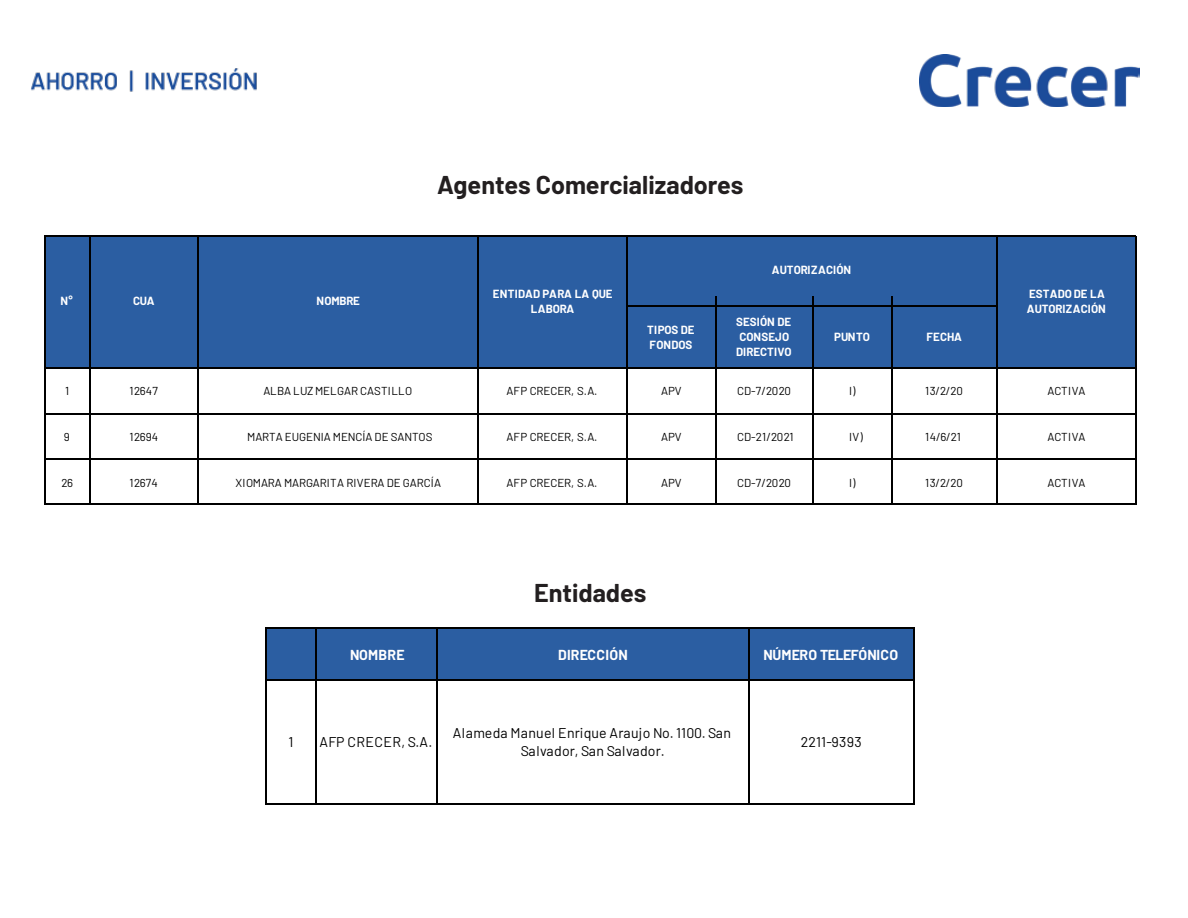
<style>
.page{position:relative;width:1188px;height:918px;background:#fff}
.page>*{position:absolute;margin:0;border:0;box-sizing:border-box;transform-origin:0 0}
.t1{font:700 25.2px "Barlow";color:#231f20}
.t2{font:14.1px/18px "Barlow";letter-spacing:.015em;color:#000;text-align:center}
.t3{font:700 14.1px "Barlow";letter-spacing:-.02em;color:#fff}
.t4{font:700 14.1px "Barlow";letter-spacing:.01em;color:#fff}
.t5{font:11.55px "Barlow";letter-spacing:-.005em;color:#000}
.t6{font:700 11.55px/15px "Barlow";letter-spacing:.005em;color:#fff}
</style>
<div class="page">
<img style="left:31px;top:68px;width:226px;height:24px">
<img style="left:920px;top:54px;width:220px;height:52px">
<div style="left:44px;top:235px;width:584px;height:134px;background:#2b5ea2"></div>
<div style="left:627px;top:235px;width:371px;height:134px;background:#2b5ea2"></div>
<div style="left:997px;top:235px;width:139px;height:134px;background:#2b5ea2"></div>
<hr style="left:44px;top:235px;width:1px;height:270px;background:#000">
<hr style="left:89px;top:236px;width:1px;height:269px;background:#000">
<hr style="left:198px;top:236px;width:1px;height:269px;background:#000">
<hr style="left:478px;top:236px;width:1px;height:268px;background:#000">
<hr style="left:627px;top:236px;width:1px;height:269px;background:#000">
<hr style="left:997px;top:236px;width:1px;height:269px;background:#000">
<hr style="left:1135px;top:236px;width:1px;height:269px;background:#000">
<hr style="left:715px;top:296px;width:2px;height:209px;background:#000">
<hr style="left:812px;top:296px;width:1px;height:209px;background:#000">
<hr style="left:892px;top:296px;width:1px;height:209px;background:#000">
<hr style="left:45px;top:235px;width:1091px;height:1px;background:#000">
<hr style="left:628px;top:305px;width:370px;height:1px;background:#000">
<hr style="left:45px;top:368px;width:1091px;height:1px;background:#000">
<hr style="left:45px;top:414px;width:1091px;height:1px;background:#000">
<hr style="left:45px;top:459px;width:1091px;height:1px;background:#000">
<hr style="left:45px;top:504px;width:1091px;height:1px;background:#000">
<div style="left:267px;top:629px;width:648px;height:51px;background:#2b5ea2"></div>
<hr style="left:265px;top:628px;width:2px;height:177px;background:#000">
<hr style="left:316px;top:629px;width:1px;height:176px;background:#000">
<hr style="left:436px;top:629px;width:2px;height:176px;background:#000">
<hr style="left:748px;top:629px;width:1px;height:176px;background:#000">
<hr style="left:914px;top:629px;width:1px;height:176px;background:#000">
<hr style="left:267px;top:628px;width:648px;height:1px;background:#000">
<hr style="left:267px;top:679px;width:648px;height:1px;background:#000">
<hr style="left:267px;top:804px;width:648px;height:1px;background:#000">
<h1 class="t1" style="left:437px;top:166px;width:308px">Agentes Comercializadores</h1>
<p class="t6" style="left:772px;top:262px;width:81px">AUTORIZACIÓN</p>
<p class="t6" style="left:60px;top:293px;width:14px">N°</p>
<p class="t6" style="left:1027px;top:286px;width:81px">ESTADO DE LA<br>AUTORIZACIÓN</p>
<p class="t6" style="left:493px;top:286px;width:121px;text-align:center">ENTIDAD PARA LA QUE<br>LABORA</p>
<p class="t6" style="left:133px;top:293px;width:23px">CUA</p>
<p class="t6" style="left:316px;top:293px;width:45px">NOMBRE</p>
<p class="t6" style="left:647px;top:322px;width:49px">TIPOS DE<br>FONDOS</p>
<p class="t6" style="left:736px;top:314px;width:57px">SESIÓN DE<br>CONSEJO<br>DIRECTIVO</p>
<p class="t6" style="left:834px;top:329px;width:37px">PUNTO</p>
<p class="t6" style="left:926px;top:329px;width:37px">FECHA</p>
<p class="t5" style="left:65px;top:383px;width:6px">1</p>
<p class="t5" style="left:130px;top:383px;width:30px">12647</p>
<p class="t5" style="left:263px;top:383px;width:151px">ALBA LUZ MELGAR CASTILLO</p>
<p class="t5" style="left:507px;top:383px;width:92px">AFP CRECER, S.A.</p>
<p class="t5" style="left:661px;top:383px;width:22px">APV</p>
<p class="t5" style="left:737px;top:383px;width:55px">CD-7/2020</p>
<p class="t5" style="left:849px;top:383px;width:8px">I)</p>
<p class="t5" style="left:925px;top:383px;width:39px">13/2/20</p>
<p class="t5" style="left:1047px;top:383px;width:40px">ACTIVA</p>
<p class="t5" style="left:64px;top:429px;width:8px">9</p>
<p class="t5" style="left:130px;top:429px;width:30px">12694</p>
<p class="t5" style="left:247px;top:429px;width:187px">MARTA EUGENIA MENCÍA DE SANTOS</p>
<p class="t5" style="left:507px;top:429px;width:92px">AFP CRECER, S.A.</p>
<p class="t5" style="left:661px;top:429px;width:22px">APV</p>
<p class="t5" style="left:737px;top:429px;width:58px">CD-21/2021</p>
<p class="t5" style="left:849px;top:429px;width:15px">IV)</p>
<p class="t5" style="left:925px;top:429px;width:37px">14/6/21</p>
<p class="t5" style="left:1047px;top:429px;width:40px">ACTIVA</p>
<p class="t5" style="left:62px;top:474px;width:13px">26</p>
<p class="t5" style="left:130px;top:474px;width:30px">12674</p>
<p class="t5" style="left:236px;top:474px;width:207px">XIOMARA MARGARITA RIVERA DE GARCÍA</p>
<p class="t5" style="left:507px;top:474px;width:92px">AFP CRECER, S.A.</p>
<p class="t5" style="left:661px;top:474px;width:22px">APV</p>
<p class="t5" style="left:737px;top:474px;width:55px">CD-7/2020</p>
<p class="t5" style="left:849px;top:474px;width:8px">I)</p>
<p class="t5" style="left:925px;top:474px;width:39px">13/2/20</p>
<p class="t5" style="left:1047px;top:474px;width:40px">ACTIVA</p>
<h1 class="t1" style="left:534px;top:574px;width:114px">Entidades</h1>
<p class="t4" style="left:350px;top:644px;width:56px">NOMBRE</p>
<p class="t4" style="left:558px;top:644px;width:71px">DIRECCIÓN</p>
<p class="t3" style="left:764px;top:644px;width:136px">NÚMERO TELEFÓNICO</p>
<p class="t2" style="left:289px;top:732px;width:6px">1</p>
<p class="t2" style="left:319px;top:732px;width:114px">AFP CRECER, S.A.</p>
<p class="t2" style="left:453px;top:723px;width:280px">Alameda Manuel Enrique Araujo No. 1100. San<br>Salvador, San Salvador.</p>
<p class="t2" style="left:801px;top:732px;width:63px">2211-9393</p>
</div>
